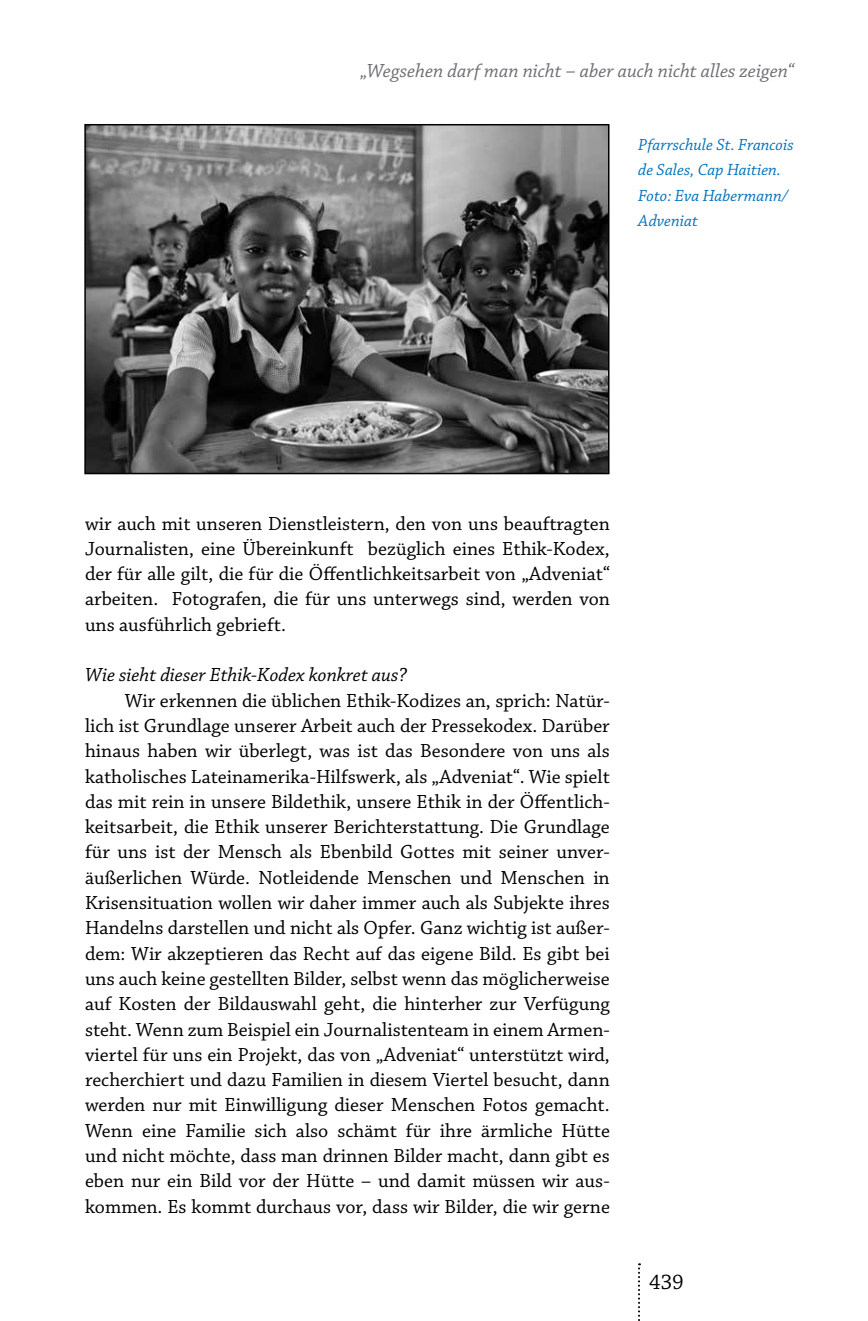
<style>
.page{position:relative;width:868px;height:1321px;background:#fff}
.page>*{position:absolute;margin:0;border:0;box-sizing:border-box;transform-origin:0 0}
.t1{font:22px "Chaparral Pro";color:#000}
.t2{font:20px/25.2px "Chaparral Pro";color:#000;text-align:justify}
.t3{font:italic 20px "Chaparral Pro";color:#6d6e71}
.t4{font:italic 20px "Chaparral Pro";color:#000}
.t5{font:italic 17px/25.2px "Chaparral Pro";color:#0072bc}
</style>
<div class="page">
<svg style="left:638px;top:1263px;width:2px;height:58px"></svg>
<img style="left:87px;top:127px;width:519px;height:344px">
<div style="left:84px;top:124px;width:525px;height:350px;border:2px solid #000"></div>
<p class="t3" style="left:360px;top:60px;width:435px">„Wegsehen darf man nicht – aber auch nicht alles zeigen“</p>
<p class="t5" style="left:638px;top:133px;width:157px">Pfarrschule St. Francois de Sales, Cap Haitien.<br>Foto: Eva Habermann/<br>Adveniat</p>
<p class="t2" style="left:85px;top:511px;width:526px">wir auch mit unseren Dienstleistern, den von uns beauftragten Journalisten, eine Übereinkunft bezüglich eines Ethik-Kodex, der für alle gilt, die für die Öffentlichkeitsarbeit von „Adveniat“ arbeiten. Fotografen, die für uns unterwegs sind, werden von uns ausführlich gebrieft.</p>
<p class="t4" style="left:85px;top:664px;width:323px">Wie sieht dieser Ethik-Kodex konkret aus?</p>
<p class="t2" style="left:85px;top:688px;width:526px;text-indent:40px">Wir erkennen die üblichen Ethik-Kodizes an, sprich: Natür&shy;lich ist Grundlage unserer Arbeit auch der Pressekodex. Darüber hinaus haben wir überlegt, was ist das Besondere von uns als katholisches Lateinamerika-Hilfswerk, als „Adveniat“. Wie spielt das mit rein in unsere Bildethik, unsere Ethik in der Öffentlich&shy;keitsarbeit, die Ethik unserer Berichterstattung. Die Grundlage für uns ist der Mensch als Ebenbild Gottes mit seiner unver&shy;äußerlichen Würde. Notleidende Menschen und Menschen in Krisensituation wollen wir daher immer auch als Subjekte ihres Handelns darstellen und nicht als Opfer. Ganz wichtig ist außer&shy;dem: Wir akzeptieren das Recht auf das eigene Bild. Es gibt bei uns auch keine gestellten Bilder, selbst wenn das möglicherweise auf Kosten der Bildauswahl geht, die hinterher zur Verfügung steht. Wenn zum Beispiel ein Journalistenteam in einem Armen&shy;viertel für uns ein Projekt, das von „Adveniat“ unterstützt wird, recherchiert und dazu Familien in diesem Viertel besucht, dann werden nur mit Einwilligung dieser Menschen Fotos gemacht.<br>Wenn eine Familie sich also schämt für ihre ärmliche Hütte und nicht möchte, dass man drinnen Bilder macht, dann gibt es eben nur ein Bild vor der Hütte – und damit müssen wir aus&shy;kommen. Es kommt durchaus vor, dass wir Bilder, die wir gerne</p>
<p class="t1" style="left:649px;top:1269px;width:36px">439</p>
</div>
